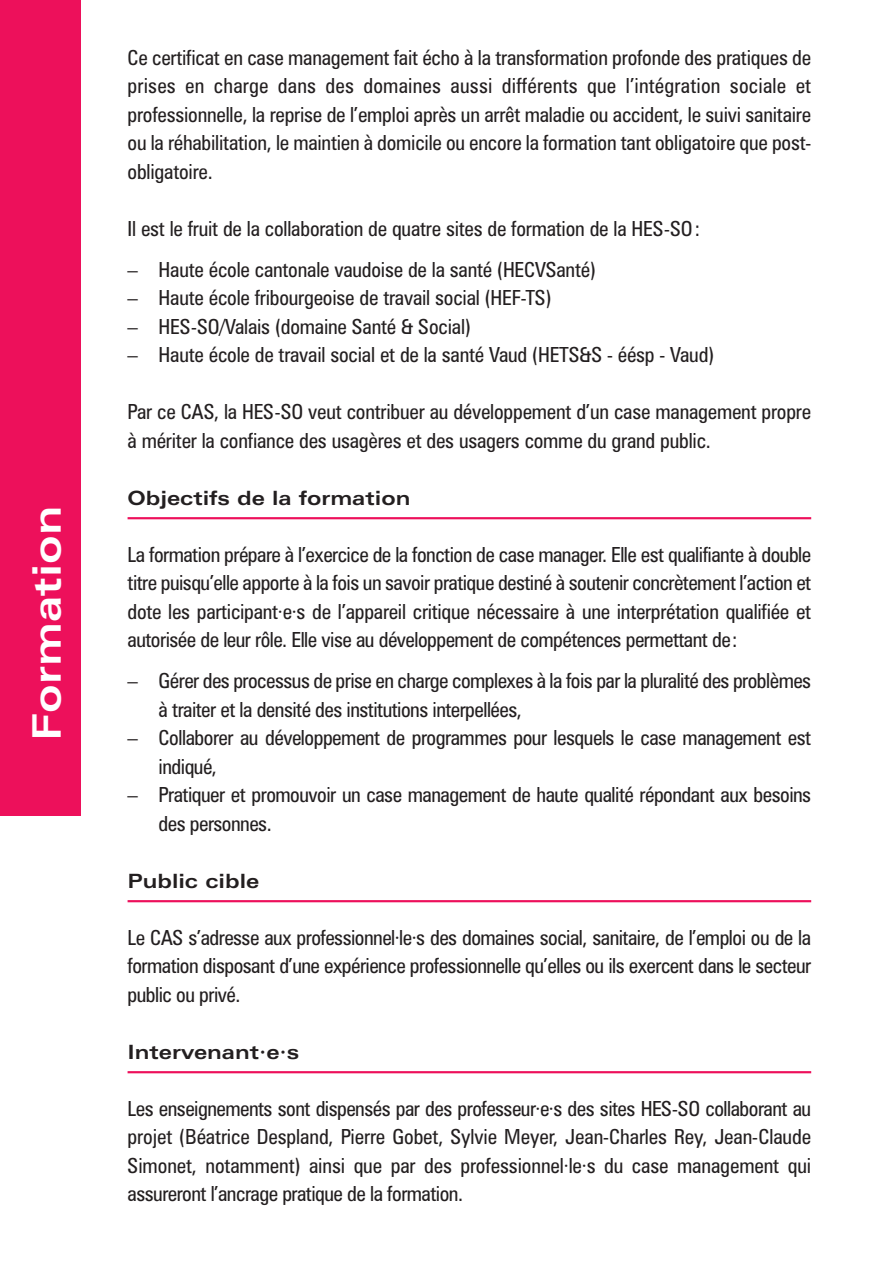
<style>
.page{position:relative;width:893px;height:1263px;background:#fff}
.page>*{position:absolute;margin:0;border:0;box-sizing:border-box;transform-origin:0 0}
.t1{font:700 expanded 39.45px "Zurich BT";color:#fff}
.t2{font:condensed 20.85px/28.5px "Zurich BT";letter-spacing:-.02em;color:#231f20;text-align:justify}
.t3{font:700 expanded 19.8px "Zurich BT";color:#231f20}
</style>
<div class="page">
<hr style="left:128px;top:517px;width:683px;height:2px;background:#ed105b">
<hr style="left:128px;top:900px;width:683px;height:2px;background:#ed105b">
<hr style="left:128px;top:1071px;width:683px;height:2px;background:#ed105b">
<div style="left:0;top:0;width:81px;height:815px;background:#ed105b"></div>
<h1 class="t1" style="left:32px;top:740px;width:236px;rotate:-90deg">Formation</h1>
<p class="t2" style="left:128px;top:45px;width:685px">Ce certificat en case management fait écho à la transformation profonde des pratiques de prises en charge dans des domaines aussi différents que l’intégration sociale et professionnelle, la reprise de l’emploi après un arrêt maladie ou accident, le suivi sanitaire ou la réhabilitation, le maintien à domicile ou encore la formation tant obligatoire que post&shy;obligatoire.</p>
<p class="t2" style="left:128px;top:216px;width:574px">Il est le fruit de la collaboration de quatre sites de formation de la HES-SO:</p>
<p class="t2" style="left:128px;top:257px;width:470px">– Haute école cantonale vaudoise de la santé (HECVSanté)</p>
<p class="t2" style="left:128px;top:285px;width:426px">– Haute école fribourgeoise de travail social (HEF-TS)</p>
<p class="t2" style="left:128px;top:314px;width:345px">– HES-SO/Valais (domaine Santé &amp; Social)</p>
<p class="t2" style="left:128px;top:342px;width:588px">– Haute école de travail social et de la santé Vaud (HETS&amp;S - éésp - Vaud)</p>
<p class="t2" style="left:128px;top:399px;width:685px">Par ce CAS, la HES-SO veut contribuer au développement d’un case management propre à mériter la confiance des usagères et des usagers comme du grand public.</p>
<p class="t3" style="left:128px;top:490px;width:284px">Objectifs de la formation</p>
<p class="t2" style="left:128px;top:542px;width:685px">La formation prépare à l’exercice de la fonction de case manager. Elle est qualifiante à double titre puisqu’elle apporte à la fois un savoir pratique destiné à soutenir concrètement l’action et dote les participant·e·s de l’appareil critique nécessaire à une interprétation qualifiée et autorisée de leur rôle. Elle vise au développement de compétences permettant de:</p>
<p class="t2" style="left:159px;top:668px;width:654px;text-indent:-31px">– Gérer des processus de prise en charge complexes à la fois par la pluralité des problèmes à traiter et la densité des institutions interpellées,</p>
<p class="t2" style="left:159px;top:725px;width:654px;text-indent:-31px">– Collaborer au développement de programmes pour lesquels le case management est indiqué,</p>
<p class="t2" style="left:159px;top:782px;width:654px;text-indent:-31px">– Pratiquer et promouvoir un case management de haute qualité répondant aux besoins des personnes.</p>
<p class="t3" style="left:128px;top:873px;width:133px">Public cible</p>
<p class="t2" style="left:128px;top:925px;width:685px">Le CAS s’adresse aux professionnel·le·s des domaines social, sanitaire, de l’emploi ou de la formation disposant d’une expérience professionnelle qu’elles ou ils exercent dans le secteur public ou privé.</p>
<p class="t3" style="left:128px;top:1044px;width:173px">Intervenant·e·s</p>
<p class="t2" style="left:128px;top:1096px;width:685px">Les enseignements sont dispensés par des professeur·e·s des sites HES-SO collaborant au projet (Béatrice Despland, Pierre Gobet, Sylvie Meyer, Jean-Charles Rey, Jean-Claude Simonet, notamment) ainsi que par des professionnel·le·s du case management qui assureront l’ancrage pratique de la formation.</p>
</div>
